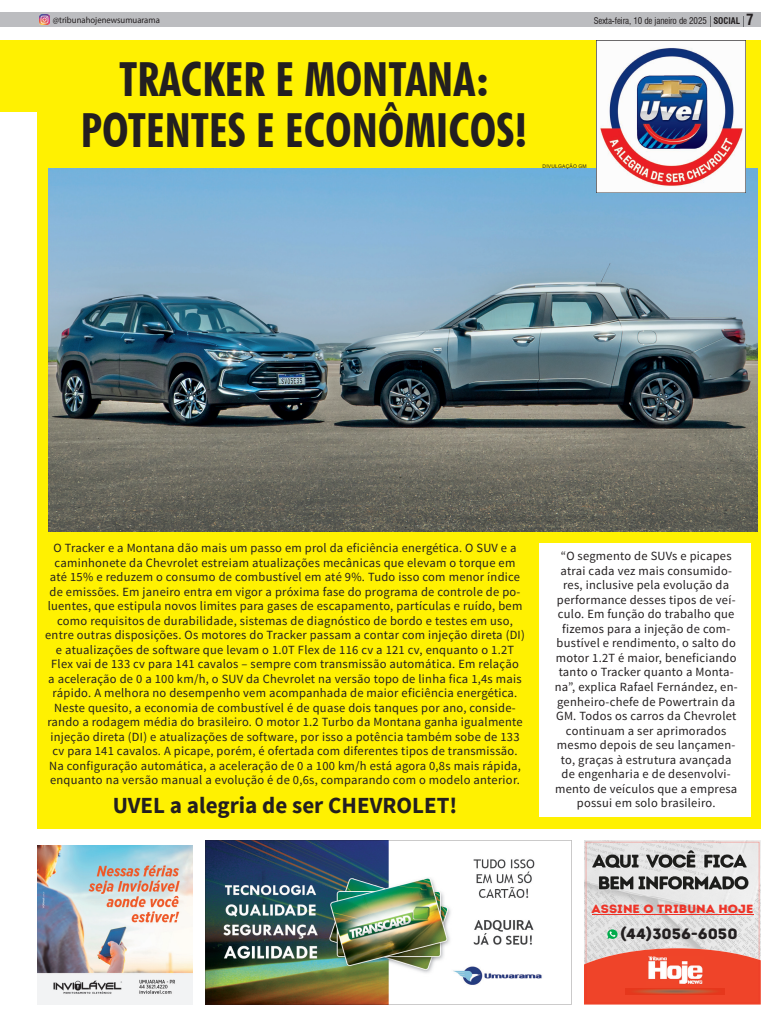
<style>
.page{position:relative;width:775px;height:1019px;background:#fff}
.page>*{position:absolute;margin:0;border:0;box-sizing:border-box;transform-origin:0 0}
.t1{font:700 condensed 47px/51px "Futura BT";color:#231f20;text-align:center}
.t2{font:700 23px "Source Sans Pro";color:#231f20}
.t3{font:14.9px "Intro Rust Base";color:#231f20;scale:1.08 1}
.t4{font:12.5px/14.5px "Source Sans Pro";letter-spacing:.02em;color:#231f20;text-align:center}
.t5{font:11.9px "Intro Rust Base";color:#ee3428;scale:1.08 1}
.t6{font:condensed 9px "Swiss 721 BT";letter-spacing:-.01em;color:#231f20}
.t7{font:9px "Myriad Pro";color:#231f20;scale:.96 1}
.t8{font:5px "Arial";color:#231f20}
.s1{font-weight:700}
.s2{font-weight:700;font-size:15px}
</style>
<div class="page">
<div style="left:0;top:12px;width:760px;height:15px;background:#bcbdc0"></div>
<div style="left:0;top:41px;width:760px;height:71px;background:#fff101"></div>
<svg style="left:40px;top:15px;width:9px;height:10px"></svg>
<img style="left:37px;top:845px;width:155px;height:159px">
<img style="left:205px;top:840px;width:366px;height:164px">
<div style="left:37px;top:100px;width:723px;height:728px;background:#fff101"></div>
<svg style="left:584px;top:841px;width:176px;height:163px;background:#e4a69b"></svg>
<img style="left:646px;top:956px;width:58px;height:29px">
<img style="left:625px;top:988px;width:99px;height:6px">
<hr style="left:591px;top:913px;width:162px;height:1px;background:#ee3428">
<img style="left:590px;top:849px;width:158px;height:45px">
<img style="left:48px;top:168px;width:708px;height:363px">
<img style="left:596px;top:41px;width:149px;height:152px">
<div style="left:539px;top:542px;width:211px;height:274px;background:#fff"></div>
<p class="t7" style="left:53px;top:14px;width:113px">@tribunahojenewsumuarama</p>
<h1 class="t1" style="left:81px;top:53px;width:448px">TRACKER E MONTANA:<br>POTENTES E ECONÔMICOS!</h1>
<p class="t6" style="left:593px;top:15px;width:161px">Sexta-feira, 10 de janeiro de 2025 <span class="s1">SOCIAL</span> <span class="s2">7</span></p>
<p class="t8" style="left:542px;top:162px;width:46px">DIVULGAÇÃO GM</p>
<p class="t4" style="left:45px;top:540px;width:481px">O Tracker e a Montana dão mais um passo em prol da eficiência energética. O SUV e a caminhonete da Chevrolet estreiam atualizações mecânicas que elevam o torque em até 15% e reduzem o consumo de combustível em até 9%. Tudo isso com menor índice de emissões. Em janeiro entra em vigor a próxima fase do programa de controle de po&shy;luentes, que estipula novos limites para gases de escapamento, partículas e ruído, bem como requisitos de durabilidade, sistemas de diagnóstico de bordo e testes em uso, entre outras disposições. Os motores do Tracker passam a contar com injeção direta (DI) e atualizações de software que levam o 1.0T Flex de 116 cv a 121 cv, enquanto o 1.2T Flex vai de 133 cv para 141 cavalos – sempre com transmissão automática. Em relação<br>a aceleração de 0 a 100 km/h, o SUV da Chevrolet na versão topo de linha fica 1,4s mais rápido. A melhora no desempenho vem acompanhada de maior eficiência energética.<br>Neste quesito, a economia de combustível é de quase dois tanques por ano, conside&shy;rando a rodagem média do brasileiro. O motor 1.2 Turbo da Montana ganha igualmente injeção direta (DI) e atualizações de software, por isso a potência também sobe de 133 cv para 141 cavalos. A picape, porém, é ofertada com diferentes tipos de transmissão.<br>Na configuração automática, a aceleração de 0 a 100 km/h está agora 0,8s mais rápida, enquanto na versão manual a evolução é de 0,6s, comparando com o modelo anterior.</p>
<h2 class="t2" style="left:113px;top:790px;width:346px">UVEL a alegria de ser CHEVROLET!</h2>
<p class="t4" style="left:554px;top:549px;width:184px">“O segmento de SUVs e picapes atrai cada vez mais consumido&shy;res, inclusive pela evolução da performance desses tipos de veí&shy;culo. Em função do trabalho que fizemos para a injeção de com&shy;bustível e rendimento, o salto do motor 1.2T é maior, beneficiando tanto o Tracker quanto a Monta&shy;na”, explica Rafael Fernández, en&shy;genheiro-chefe de Powertrain da<br>GM. Todos os carros da Chevrolet continuam a ser aprimorados mesmo depois de seu lançamen&shy;to, graças à estrutura avançada de engenharia e de desenvolvi&shy;mento de veículos que a empresa possui em solo brasileiro.</p>
<p class="t5" style="left:591px;top:901px;width:151px">ASSINE O TRIBUNA HOJE</p>
<p class="t3" style="left:620px;top:923px;width:110px">(44)3056-6050</p>
</div>
